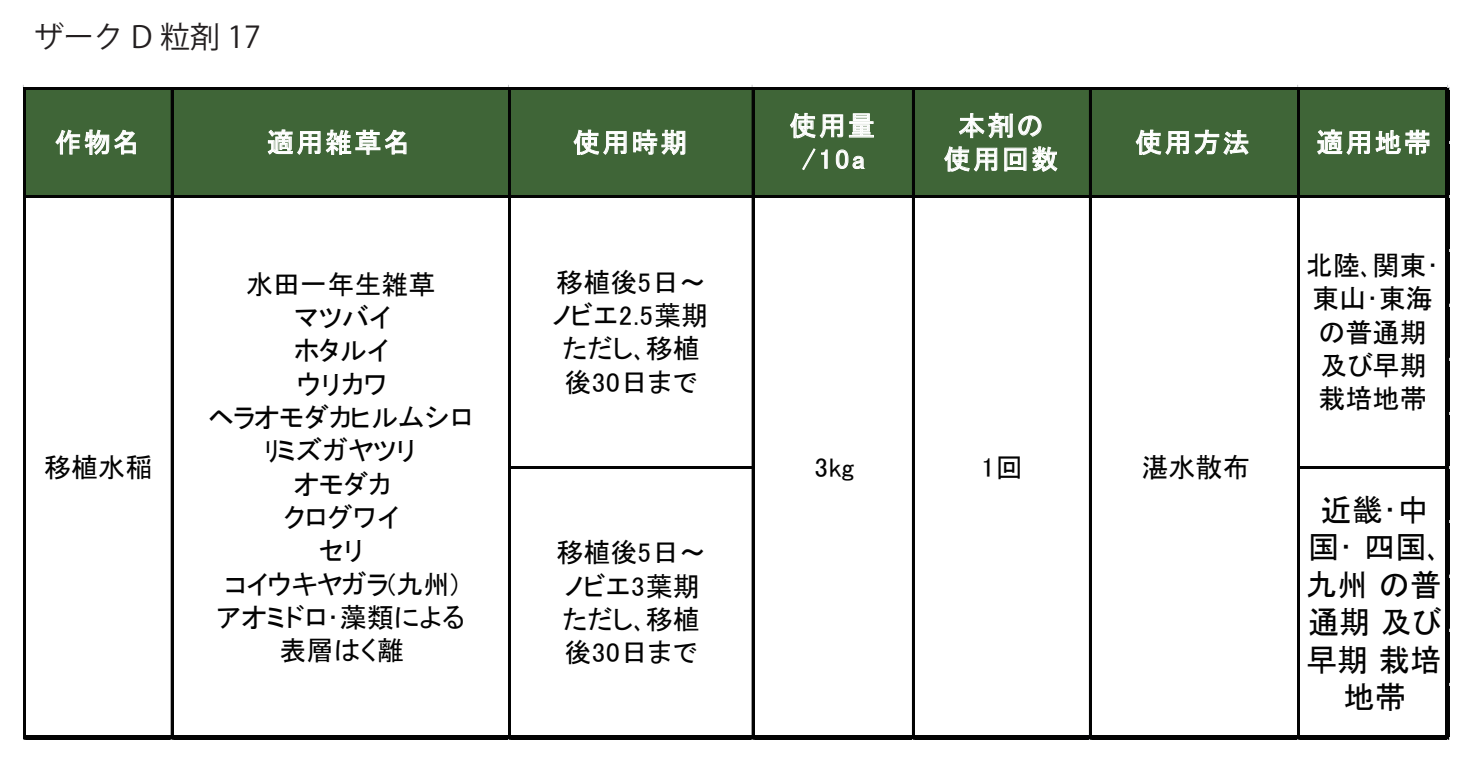
<style>
.page{position:relative;width:1473px;height:763px;background:#fff}
.page>*{position:absolute;margin:0;border:0;box-sizing:border-box;transform-origin:0 0}
.t1{font:31.25px/37.5px "MS P Gothic";color:#030303;text-align:center}
.t2{font:30px "Koz Go Pr 6 N";color:#231f20}
.t3{font:27px/33.2px "MS P Gothic";color:#030303;text-align:center}
.t4{font:27px/33.2px "MS P Gothic";letter-spacing:.075em;color:#fff;text-align:center}
</style>
<div class="page">
<div style="left:25px;top:89px;width:1424px;height:109px;background:#3f6537"></div>
<svg style="left:1317px;top:129px;width:112px;height:26px"></svg>
<svg style="left:1135px;top:129px;width:114px;height:26px"></svg>
<svg style="left:959px;top:112px;width:83px;height:27px"></svg>
<svg style="left:944px;top:146px;width:53px;height:26px"></svg>
<svg style="left:1004px;top:146px;width:54px;height:26px"></svg>
<svg style="left:55px;top:129px;width:81px;height:26px"></svg>
<svg style="left:267px;top:129px;width:140px;height:26px"></svg>
<svg style="left:573px;top:129px;width:54px;height:26px"></svg>
<svg style="left:633px;top:129px;width:52px;height:26px"></svg>
<svg style="left:790px;top:113px;width:84px;height:26px"></svg>
<svg style="left:802px;top:148px;width:26px;height:22px"></svg>
<svg style="left:835px;top:149px;width:30px;height:20px"></svg>
<hr style="left:25px;top:87px;width:1424px;height:2px;background:#030303">
<hr style="left:25px;top:195px;width:1420px;height:1px;background:#030303">
<hr style="left:25px;top:196px;width:1420px;height:2px;background:#030303">
<hr style="left:510px;top:466px;width:244px;height:3px;background:#030303">
<hr style="left:1299px;top:466px;width:146px;height:3px;background:#030303">
<hr style="left:23px;top:87px;width:2px;height:652px;background:#030303">
<hr style="left:171px;top:89px;width:2px;height:646px;background:#030303">
<hr style="left:508px;top:89px;width:2px;height:646px;background:#030303">
<hr style="left:752px;top:89px;width:2px;height:646px;background:#030303">
<hr style="left:912px;top:89px;width:2px;height:646px;background:#030303">
<hr style="left:1089px;top:89px;width:2px;height:646px;background:#030303">
<hr style="left:1297px;top:89px;width:2px;height:646px;background:#030303">
<hr style="left:25px;top:735px;width:1424px;height:4px;background:#030303">
<hr style="left:1445px;top:89px;width:4px;height:650px;background:#030303">
<p class="t2" style="left:34px;top:20px;width:228px">ザーク D 粒剤 17</p>
<p class="t4" style="left:55px;top:126px;width:87px">作物名</p>
<p class="t4" style="left:267px;top:126px;width:145px">適用雑草名</p>
<p class="t4" style="left:573px;top:126px;width:116px">使用時期</p>
<p class="t3" style="left:44px;top:451px;width:110px">移植水稲</p>
<p class="t3" style="left:209px;top:267px;width:266px">水田一年生雑草<br>マツバイ<br>ホタルイ<br>ウリカワ<br>ヘラオモダカヒルムシロﾘミズガヤツリ<br>オモダカ<br>クログワイ<br>セリ<br>コイウキヤガラ(九州)<br>アオミドロ･藻類による表層はく離</p>
<p class="t3" style="left:552px;top:265px;width:158px">移植後5日～ノビエ2.5葉期ただし､移植後30日まで</p>
<p class="t3" style="left:556px;top:536px;width:151px;text-align:left">移植後5日～ノビエ3葉期ただし､移植後30日まで</p>
<p class="t4" style="left:789px;top:109px;width:87px">使用量/10a</p>
<p class="t4" style="left:943px;top:109px;width:116px">本剤の使用回数</p>
<p class="t4" style="left:1135px;top:126px;width:116px">使用方法</p>
<p class="t3" style="left:814px;top:451px;width:41px">3kg</p>
<p class="t3" style="left:981px;top:451px;width:43px">1回</p>
<p class="t3" style="left:1141px;top:451px;width:110px">湛水散布</p>
<p class="t4" style="left:1316px;top:126px;width:116px">適用地帯</p>
<p class="t3" style="left:1306px;top:248px;width:134px">北陸､関東･東山･東海の普通期及び早期栽培地帯</p>
<p class="t1" style="left:1306px;top:491px;width:138px">近畿･中国･四国､九州の普通期及び早期栽培地帯</p>
</div>
